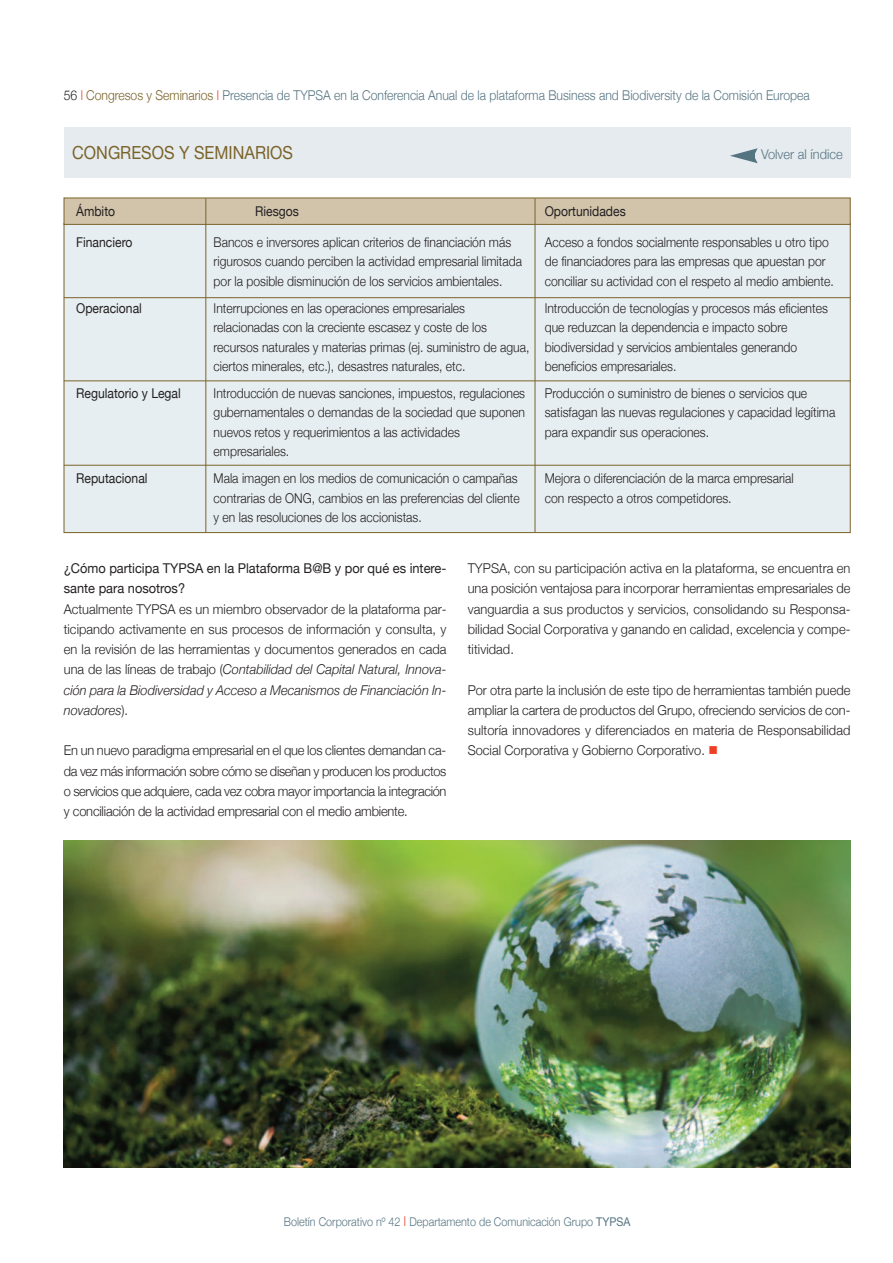
<style>
.page{position:relative;width:893px;height:1263px;background:#fff}
.page>*{position:absolute;margin:0;border:0;box-sizing:border-box;transform-origin:0 0}
.t1{font:18px "Helvetica Neue";color:#7b6329;scale:.9 1}
.t2{font:300 13.5px/19.2px "Helvetica Neue";color:#231f20;scale:.9 1}
.t3{font:300 13.5px/20.2px "Helvetica Neue";color:#231f20;text-align:justify;scale:.95 1}
.t4{font:300 13.5px "Helvetica Neue";color:#557482;scale:.9 1}
.t5{font:13.5px "Helvetica Neue";color:#231f20;scale:.9 1}
.t6{font:13.5px/20.2px "Helvetica Neue";color:#231f20;scale:.95 1}
.t7{font:300 13.5px "Helvetica Neue";color:#557482;scale:.95 1}
.t8{font:300 12px "Helvetica Neue";color:#557482;scale:.9 1}
.s1{color:#231f20}
.s2{color:#ef3e22}
.s3{color:#7b6329}
.s4{font-style:italic}
.s5{font-size:13.5px;color:#ef3e22}
.s6{font-weight:400}
</style>
<div class="page">
<div style="left:64px;top:128px;width:786px;height:50px;background:#e5ebee"></div>
<svg style="left:730px;top:148px;width:28px;height:15px"></svg>
<div style="left:64px;top:224px;width:786px;height:308px;background:#e7eef1"></div>
<div style="left:64px;top:198px;width:786px;height:26px;background:#d1c4ab"></div>
<div style="left:64px;top:198px;width:786px;height:27px;border:1px solid #7b6329"></div>
<hr style="left:64px;top:297px;width:786px;height:1px;background:#7b6329">
<hr style="left:205px;top:198px;width:1px;height:335px;background:#7b6329">
<hr style="left:64px;top:380px;width:786px;height:1px;background:#7b6329">
<hr style="left:64px;top:465px;width:786px;height:1px;background:#7b6329">
<img style="left:64px;top:840px;width:786px;height:327px">
<hr style="left:535px;top:198px;width:1px;height:335px;background:#7b6329">
<p class="t4" style="left:64px;top:87px;width:830px"><span class="s1">56</span> <span class="s2">l</span> <span class="s3">Congresos y Seminarios</span> <span class="s2">l</span> Presencia de TYPSA en la Conferencia Anual de la plataforma Business and Biodiversity de la Comisión Europea</p>
<h1 class="t1" style="left:72px;top:142px;width:247px">CONGRESOS Y SEMINARIOS</h1>
<p class="t7" style="left:761px;top:146px;width:87px">Volver al índice</p>
<p class="t5" style="left:76px;top:203px;width:45px">Ámbito</p>
<p class="t5" style="left:255px;top:203px;width:50px">Riesgos</p>
<p class="t5" style="left:545px;top:203px;width:92px">Oportunidades</p>
<p class="t5" style="left:76px;top:234px;width:64px">Financiero</p>
<p class="t2" style="left:214px;top:233px;width:332px">Bancos e inversores aplican criterios de financiación más</p>
<p class="t2" style="left:545px;top:233px;width:317px">Acceso a fondos socialmente responsables u otro tipo</p>
<p class="t2" style="left:214px;top:252px;width:344px">rigurosos cuando perciben la actividad empresarial limitada</p>
<p class="t2" style="left:545px;top:252px;width:314px">de financiadores para las empresas que apuestan por</p>
<p class="t2" style="left:214px;top:271px;width:322px">por la posible disminución de los servicios ambientales.</p>
<p class="t2" style="left:545px;top:271px;width:323px">conciliar su actividad con el respeto al medio ambiente.</p>
<p class="t5" style="left:76px;top:300px;width:75px">Operacional</p>
<p class="t2" style="left:214px;top:298px;width:281px">Interrupciones en las operaciones empresariales</p>
<p class="t2" style="left:545px;top:298px;width:316px">Introducción de tecnologías y procesos más eficientes</p>
<p class="t2" style="left:214px;top:318px;width:305px">relacionadas con la creciente escasez y coste de los</p>
<p class="t2" style="left:214px;top:318px;width:650px;text-indent:331px">que reduzcan la dependencia e impacto sobre recursos naturales y materias primas (ej. suministro de agua, biodiversidad y servicios ambientales generando ciertos minerales, etc.), desastres naturales, etc.</p>
<p class="t2" style="left:545px;top:356px;width:148px">beneficios empresariales.</p>
<p class="t5" style="left:76px;top:385px;width:118px">Regulatorio y Legal</p>
<p class="t2" style="left:214px;top:384px;width:348px">Introducción de nuevas sanciones, impuestos, regulaciones</p>
<p class="t2" style="left:545px;top:384px;width:293px">Producción o suministro de bienes o servicios que</p>
<p class="t2" style="left:214px;top:403px;width:347px">gubernamentales o demandas de la sociedad que suponen</p>
<p class="t2" style="left:545px;top:403px;width:324px">satisfagan las nuevas regulaciones y capacidad legítima</p>
<p class="t2" style="left:214px;top:422px;width:275px">nuevos retos y requerimientos a las actividades</p>
<p class="t2" style="left:545px;top:422px;width:184px">para expandir sus operaciones.</p>
<p class="t2" style="left:214px;top:441px;width:86px">empresariales.</p>
<p class="t5" style="left:76px;top:471px;width:81px">Reputacional</p>
<p class="t2" style="left:214px;top:469px;width:339px">Mala imagen en los medios de comunicación o campañas</p>
<p class="t2" style="left:545px;top:469px;width:278px">Mejora o diferenciación de la marca empresarial</p>
<p class="t2" style="left:214px;top:488px;width:342px">contrarias de ONG, cambios en las preferencias del cliente</p>
<p class="t2" style="left:545px;top:488px;width:209px">con respecto a otros competidores.</p>
<p class="t2" style="left:214px;top:507px;width:233px">y en las resoluciones de los accionistas.</p>
<p class="t6" style="left:64px;top:558px;width:404px">¿Cómo participa TYPSA en la Plataforma B@B y por qué es intere&shy;sante para nosotros?</p>
<p class="t3" style="left:64px;top:598px;width:404px">Actualmente TYPSA es un miembro observador de la plataforma par&shy;ticipando activamente en sus procesos de información y consulta, y en la revisión de las herramientas y documentos generados en cada una de las líneas de trabajo (<span class="s4">Contabilidad del Capital Natural, Innova&shy;ción para la Biodiversidad y Acceso a Mecanismos de Financiación In&shy;novadores</span>).</p>
<p class="t3" style="left:64px;top:740px;width:404px">En un nuevo paradigma empresarial en el que los clientes demandan ca&shy;da vez más información sobre cómo se diseñan y producen los productos o servicios que adquiere, cada vez cobra mayor importancia la integración y conciliación de la actividad empresarial con el medio ambiente.</p>
<p class="t3" style="left:468px;top:558px;width:404px">TYPSA, con su participación activa en la plataforma, se encuentra en una posición ventajosa para incorporar herramientas empresariales de vanguardia a sus productos y servicios, consolidando su Responsa&shy;bilidad Social Corporativa y ganando en calidad, excelencia y compe&shy;titividad.</p>
<p class="t3" style="left:468px;top:679px;width:404px">Por otra parte la inclusión de este tipo de herramientas también puede ampliar la cartera de productos del Grupo, ofreciendo servicios de con&shy;sultoría innovadores y diferenciados en materia de Responsabilidad Social Corporativa y Gobierno Corporativo. <span class="s2">■</span></p>
<p class="t8" style="left:284px;top:1214px;width:387px">Boletín Corporativo nº 42 <span class="s5">l</span> Departamento de Comunicación Grupo <span class="s6">TYPSA</span></p>
</div>
